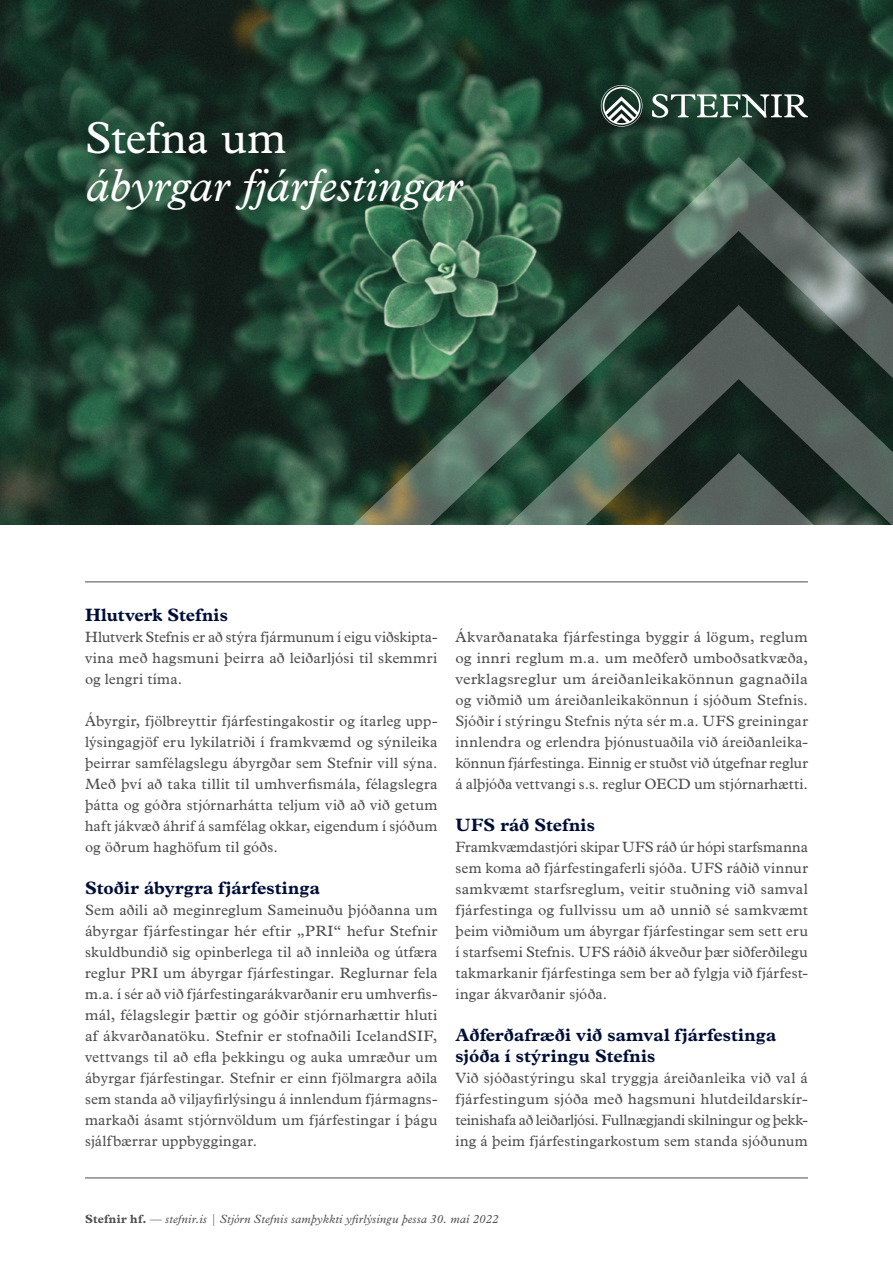
<style>
.page{position:relative;width:893px;height:1263px;background:#fff}
.page>*{position:absolute;margin:0;border:0;box-sizing:border-box;transform-origin:0 0}
.t1{font:italic 46.5px "Plantin Std";color:#fff}
.t2{font:45px "Plantin Std";letter-spacing:-.005em;color:#fff}
.t3{font:700 18px/21px "Plantin Std";letter-spacing:.005em;color:#000f38}
.t4{font:15px/21px "Plantin Std";letter-spacing:.015em;color:#4d4d4f;text-align:justify}
.t5{font:italic 12px "Plantin Std";letter-spacing:.02em;color:#4d4d4f}
.s1{font-weight:700;font-style:normal}
</style>
<div class="page">
<hr style="left:85px;top:1178px;width:723px;height:1px;background:#4d4d4f">
<img style="left:0;top:0;width:893px;height:525px">
<svg style="left:601px;top:85px;width:41px;height:42px"></svg>
<svg style="left:652px;top:94px;width:156px;height:24px"></svg>
<svg style="left:603px;top:581px;width:205px;height:1px"></svg>
<svg style="left:351px;top:157px;width:542px;height:368px;background:#3a5346"></svg>
<hr style="left:85px;top:582px;width:723px;height:1px;background:#4d4d4f">
<h2 class="t2" style="left:85px;top:112px;width:203px">Stefna um</h2>
<h1 class="t1" style="left:85px;top:158px;width:378px">ábyrgar fjárfestingar</h1>
<p class="t3" style="left:85px;top:604px;width:144px">Hlutverk Stefnis</p>
<p class="t4" style="left:85px;top:627px;width:354px">Hlutverk Stefnis er að stýra fjármunum í eigu viðskipta&shy;vina með hagsmuni þeirra að leiðarljósi til skemmri og lengri tíma.</p>
<p class="t4" style="left:85px;top:711px;width:354px">Ábyrgir, fjölbreyttir fjárfestingakostir og ítarleg upp&shy;lýsingagjöf eru lykilatriði í framkvæmd og sýnileika þeirrar samfélagslegu ábyrgðar sem Stefnir vill sýna.<br>Með því að taka tillit til umhverfismála, félagslegra þátta og góðra stjórnarhátta teljum við að við getum haft jákvæð áhrif á samfélag okkar, eigendum í sjóðum og öðrum haghöfum til góðs.</p>
<p class="t3" style="left:85px;top:877px;width:236px">Stoðir ábyrgra fjárfestinga</p>
<p class="t4" style="left:85px;top:900px;width:354px">Sem aðili að meginreglum Sameinuðu þjóðanna um ábyrgar fjárfestingar hér eftir „PRI“ hefur Stefnir skuldbundið sig opinberlega til að innleiða og útfæra reglur PRI um ábyrgar fjárfestingar. Reglurnar fela m.a. í sér að við fjárfestingarákvarðanir eru umhverfis&shy;mál, félagslegir þættir og góðir stjórnarhættir hluti af ákvarðanatöku. Stefnir er stofnaðili IcelandSIF, vettvangs til að efla þekkingu og auka umræður um ábyrgar fjárfestingar. Stefnir er einn fjölmargra aðila sem standa að viljayfirlýsingu á innlendum fjármagns&shy;markaði ásamt stjórnvöldum um fjárfestingar í þágu sjálfbærrar uppbyggingar.</p>
<p class="t4" style="left:455px;top:627px;width:354px">Ákvarðanataka fjárfestinga byggir á lögum, reglum og innri reglum m.a. um meðferð umboðsatkvæða, verklagsreglur um áreiðanleikakönnun gagnaðila og viðmið um áreiðanleikakönnun í sjóðum Stefnis.<br>Sjóðir í stýringu Stefnis nýta sér m.a. UFS greiningar innlendra og erlendra þjónustuaðila við áreiðanleika&shy;könnun fjárfestinga. Einnig er stuðst við útgefnar reglur á alþjóða vettvangi s.s. reglur OECD um stjórnarhætti.</p>
<p class="t3" style="left:455px;top:814px;width:141px">UFS ráð Stefnis</p>
<p class="t4" style="left:455px;top:837px;width:354px">Framkvæmdastjóri skipar UFS ráð úr hópi starfsmanna sem koma að fjárfestingaferli sjóða. UFS ráðið vinnur samkvæmt starfsreglum, veitir stuðning við samval fjárfestinga og fullvissu um að unnið sé samkvæmt þeim viðmiðum um ábyrgar fjárfestingar sem sett eru í starfsemi Stefnis. UFS ráðið ákveður þær siðferðilegu takmarkanir fjárfestinga sem ber að fylgja við fjárfest&shy;ingar ákvarðanir sjóða.</p>
<p class="t3" style="left:455px;top:1024px;width:322px">Aðferðafræði við samval fjárfestinga sjóða í stýringu Stefnis</p>
<p class="t4" style="left:455px;top:1068px;width:354px">Við sjóðastýringu skal tryggja áreiðanleika við val á fjárfestingum sjóða með hagsmuni hlutdeildarskír&shy;teinishafa að leiðarljósi. Fullnægjandi skilningur og þekk&shy;ing á þeim fjárfestingarkostum sem standa sjóðunum</p>
<p class="t5" style="left:85px;top:1211px;width:415px"><span class="s1">Stefnir hf.</span> — stefnir.is | Stjórn Stefnis samþykkti yfirlýsingu þessa 30. maí 2022</p>
</div>
